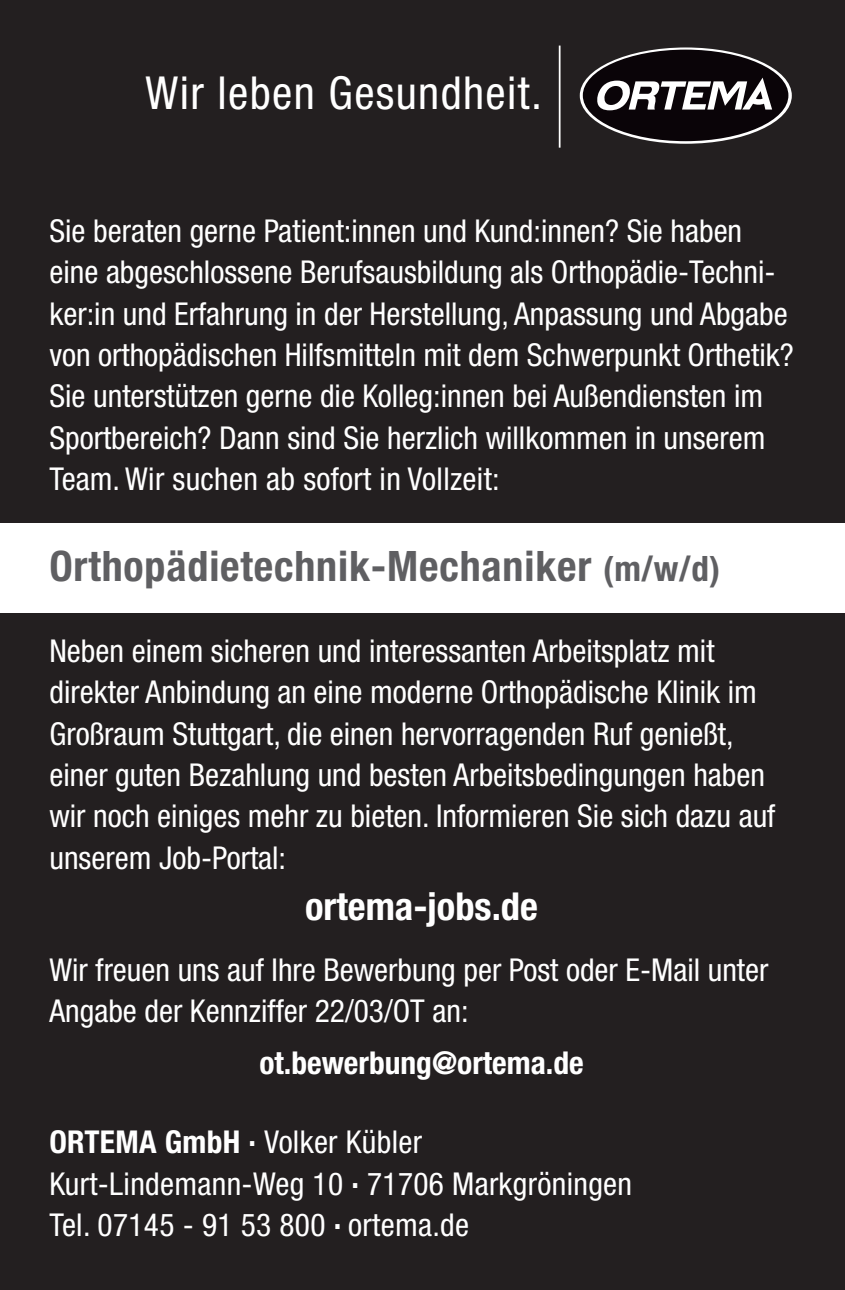
<style>
.page{position:relative;width:845px;height:1290px;background:#fff}
.page>*{position:absolute;margin:0;border:0;box-sizing:border-box;transform-origin:0 0}
.t1{font:condensed 45.5px "Helvetica Neue";letter-spacing:.03em;color:#fff}
.t2{font:700 condensed 42px "Helvetica Neue";letter-spacing:.02em;color:#5f5f62}
.t3{font:700 condensed 38.5px "Helvetica Neue";color:#fff}
.t4{font:condensed 31.5px/41.3px "Helvetica Neue";color:#fff}
.t5{font:700 condensed 31.5px "Helvetica Neue";color:#fff}
.s1{font-size:35px}
.s2{font-weight:700}
</style>
<div class="page">
<div style="left:0;top:0;width:845px;height:1289px;background:#231f20"></div>
<hr style="left:559px;top:46px;width:1px;height:102px;background:#fff">
<div style="left:0;top:523px;width:845px;height:89px;background:#fff"></div>
<svg style="left:580px;top:47px;width:212px;height:97px;background:#d1d0d0"></svg>
<div style="left:583px;top:50px;width:205px;height:91px;background:#0a0408;border-radius:50%"></div>
<svg style="left:597px;top:78px;width:175px;height:32px"></svg>
<p class="t1" style="left:146px;top:67px;width:398px">Wir leben Gesundheit.</p>
<p class="t4" style="left:49px;top:210px;width:746px">Sie beraten gerne Patient:innen und Kund:innen? Sie haben eine abgeschlossene Berufsausbildung als Orthopädie-Techni&shy;ker:in und Erfahrung in der Herstellung, Anpassung und Abgabe von orthopädischen Hilfsmitteln mit dem Schwerpunkt Orthetik?<br>Sie unterstützen gerne die Kolleg:innen bei Außendiensten im Sportbereich? Dann sind Sie herzlich willkommen in unserem Team. Wir suchen ab sofort in Vollzeit:</p>
<p class="t2" style="left:49px;top:540px;width:672px">Orthopädietechnik-Mechaniker <span class="s1">(m/w/d)</span></p>
<p class="t4" style="left:49px;top:630px;width:727px">Neben einem sicheren und interessanten Arbeitsplatz mit direkter Anbindung an eine moderne Orthopädische Klinik im Großraum Stuttgart, die einen hervorragenden Ruf genießt, einer guten Bezahlung und besten Arbeitsbedingungen haben wir noch einiges mehr zu bieten. Informieren Sie sich dazu auf unserem Job-Portal:</p>
<p class="t3" style="left:305px;top:882px;width:234px">ortema-jobs.de</p>
<p class="t4" style="left:49px;top:948px;width:720px">Wir freuen uns auf Ihre Bewerbung per Post oder E-Mail unter<br>Angabe der Kennziffer 22/03/OT an:</p>
<p class="t5" style="left:259px;top:1043px;width:326px">ot.bewerbung@ortema.de</p>
<p class="t4" style="left:49px;top:1121px;width:374px"><span class="s2">ORTEMA GmbH </span><sup>.</sup> Volker Kübler</p>
<p class="t4" style="left:49px;top:1162px;width:584px">Kurt-Lindemann-Weg 10 <sup>.</sup> 71706 Markgröningen<br>Tel. 07145 - 91 53 800 <sup>.</sup> ortema.de</p>
</div>
